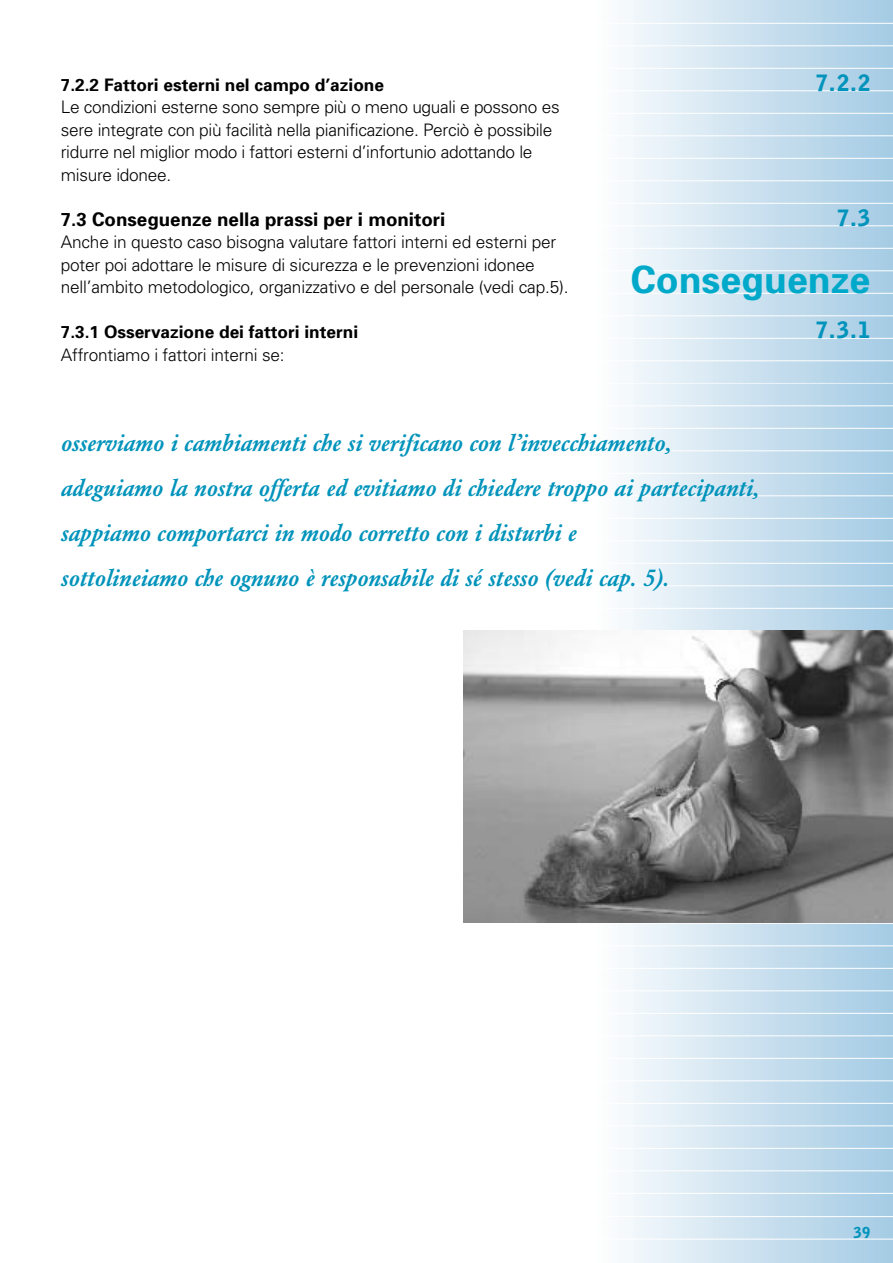
<style>
.page{position:relative;width:893px;height:1263px;background:#fff}
.page>*{position:absolute;margin:0;border:0;box-sizing:border-box;transform-origin:0 0}
.t1{font:700 37.5px "Univers";color:#00a9c9}
.t2{font:italic 500 24px/45px "Garamond BE";color:#0093bb}
.t3{font:900 22.5px "Bell Gothic BT";color:#0093bb}
.t4{font:700 18.75px "Univers";color:#000}
.t5{font:300 17.25px/22.5px "Univers";letter-spacing:-.01em;color:#000}
.t6{font:700 17.25px "Univers";color:#000}
.t7{font:900 15px "Bell Gothic BT";color:#0093bb}
</style>
<div class="page">
<div style="left:595px;top:0;width:297px;height:1263px;background:linear-gradient(to right,#fcfdfe,#a5cbe4)"></div>
<hr style="left:595px;top:46px;width:297px;height:1px;background:#fff">
<hr style="left:595px;top:68px;width:297px;height:1px;background:#fff">
<hr style="left:595px;top:91px;width:297px;height:1px;background:#fff">
<hr style="left:595px;top:113px;width:297px;height:1px;background:#fff">
<hr style="left:595px;top:136px;width:297px;height:1px;background:#fff">
<hr style="left:595px;top:158px;width:297px;height:1px;background:#fff">
<hr style="left:595px;top:181px;width:297px;height:1px;background:#fff">
<hr style="left:595px;top:203px;width:297px;height:1px;background:#fff">
<hr style="left:595px;top:226px;width:297px;height:1px;background:#fff">
<hr style="left:595px;top:248px;width:297px;height:1px;background:#fff">
<hr style="left:595px;top:271px;width:297px;height:1px;background:#fff">
<hr style="left:595px;top:293px;width:297px;height:1px;background:#fff">
<hr style="left:595px;top:316px;width:297px;height:1px;background:#fff">
<hr style="left:595px;top:338px;width:297px;height:1px;background:#fff">
<hr style="left:595px;top:361px;width:297px;height:1px;background:#fff">
<svg style="left:595px;top:383px;width:297px;height:1px"></svg>
<hr style="left:595px;top:406px;width:297px;height:1px;background:#fff">
<hr style="left:595px;top:428px;width:297px;height:1px;background:#fff">
<hr style="left:595px;top:451px;width:297px;height:1px;background:#fff">
<hr style="left:595px;top:473px;width:297px;height:1px;background:#fff">
<hr style="left:595px;top:496px;width:297px;height:1px;background:#fff">
<hr style="left:595px;top:518px;width:297px;height:1px;background:#fff">
<hr style="left:595px;top:541px;width:297px;height:1px;background:#fff">
<hr style="left:595px;top:563px;width:297px;height:1px;background:#fff">
<hr style="left:595px;top:586px;width:297px;height:1px;background:#fff">
<hr style="left:595px;top:608px;width:297px;height:1px;background:#fff">
<hr style="left:595px;top:923px;width:297px;height:1px;background:#fff">
<hr style="left:595px;top:946px;width:297px;height:1px;background:#fff">
<hr style="left:595px;top:968px;width:297px;height:1px;background:#fff">
<hr style="left:595px;top:991px;width:297px;height:1px;background:#fff">
<hr style="left:595px;top:1013px;width:297px;height:1px;background:#fff">
<hr style="left:595px;top:1036px;width:297px;height:1px;background:#fff">
<hr style="left:595px;top:1058px;width:297px;height:1px;background:#fff">
<hr style="left:595px;top:1081px;width:297px;height:1px;background:#fff">
<hr style="left:595px;top:1103px;width:297px;height:1px;background:#fff">
<hr style="left:595px;top:1126px;width:297px;height:1px;background:#fff">
<hr style="left:595px;top:1148px;width:297px;height:1px;background:#fff">
<hr style="left:595px;top:1171px;width:297px;height:1px;background:#fff">
<hr style="left:595px;top:1193px;width:297px;height:1px;background:#fff">
<hr style="left:595px;top:1216px;width:297px;height:1px;background:#fff">
<hr style="left:595px;top:1239px;width:297px;height:1px;background:#fff">
<hr style="left:595px;top:23px;width:297px;height:1px;background:#fff">
<img style="left:463px;top:630px;width:429px;height:292px">
<p class="t6" style="left:61px;top:78px;width:325px">7.2.2 Fattori esterni nel campo d’azione</p>
<h3 class="t3" style="left:815px;top:74px;width:56px">7.2.2</h3>
<p class="t5" style="left:61px;top:97px;width:500px">Le condizioni esterne sono sempre più o meno uguali e possono es sere integrate con più facilità nella pianificazione. Perciò è possibile ridurre nel miglior modo i fattori esterni d’infortunio adottando le misure idonee.</p>
<p class="t4" style="left:61px;top:212px;width:386px">7.3 Conseguenze nella prassi per i monitori</p>
<p class="t5" style="left:61px;top:232px;width:509px">Anche in questo caso bisogna valutare fattori interni ed esterni per poter poi adottare le misure di sicurezza e le prevenzioni idonee nell’ambito metodologico, organizzativo e del personale (vedi cap.5).</p>
<p class="t6" style="left:61px;top:326px;width:299px">7.3.1 Osservazione dei fattori interni</p>
<p class="t5" style="left:61px;top:345px;width:225px">Affrontiamo i fattori interni se:</p>
<h3 class="t3" style="left:836px;top:209px;width:35px">7.3</h3>
<h1 class="t1" style="left:630px;top:266px;width:241px">Conseguenze</h1>
<h3 class="t3" style="left:815px;top:321px;width:56px">7.3.1</h3>
<p class="t2" style="left:61px;top:422px;width:699px">osserviamo i cambiamenti che si verificano con l’invecchiamento, adeguiamo la nostra offerta ed evitiamo di chiedere troppo ai partecipanti, sappiamo comportarci in modo corretto con i disturbi e<br>sottolineiamo che ognuno è responsabile di sé stesso (vedi cap. 5).</p>
<p class="t7" style="left:853px;top:1227px;width:19px">39</p>
</div>
